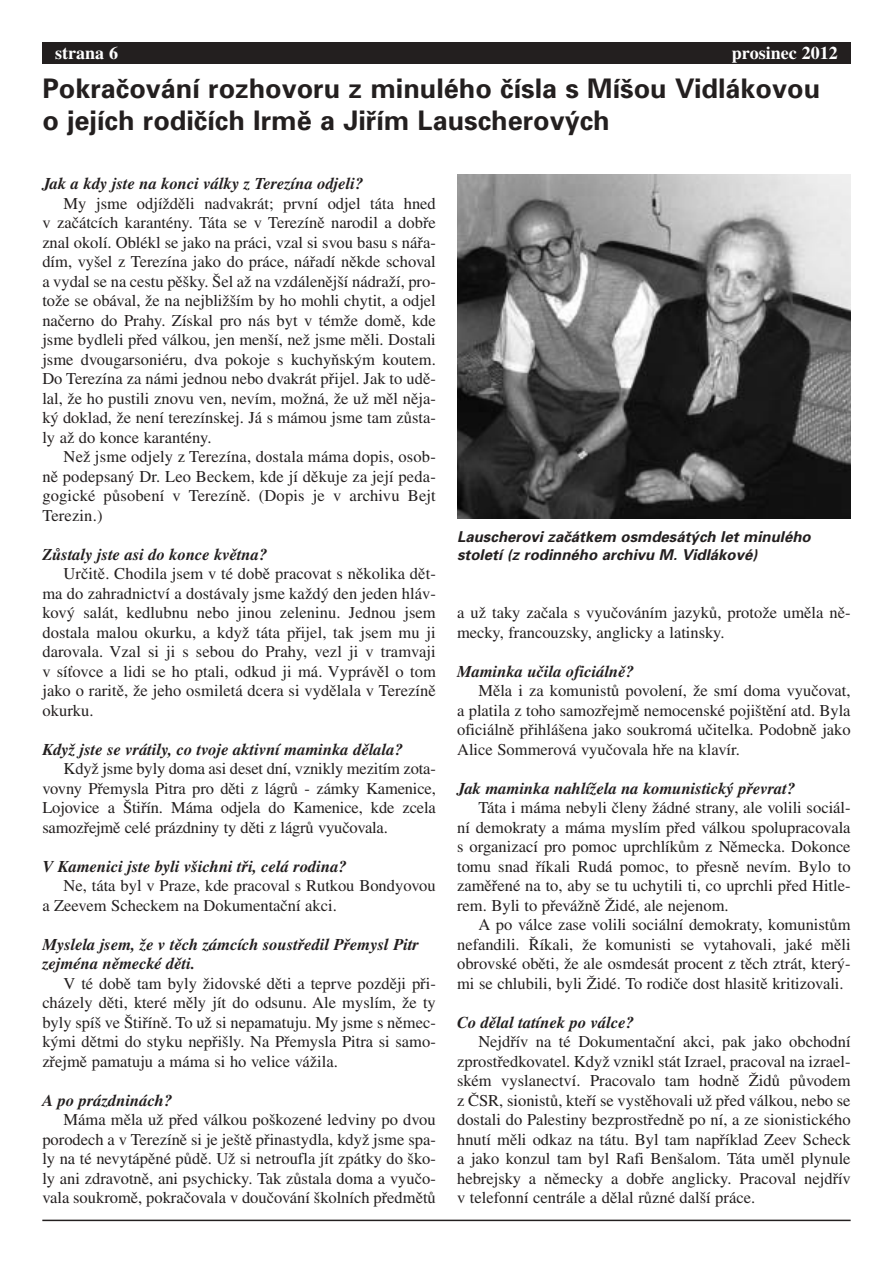
<style>
.page{position:relative;width:893px;height:1263px;background:#fff}
.page>*{position:absolute;margin:0;border:0;box-sizing:border-box;transform-origin:0 0}
.t1{font:700 27px/32.4px "Univers CE";color:#231f1f}
.t2{font:700 18px "Times CE";color:#fff}
.t3{font:16.5px/19.5px "Times CE";color:#231f1f;text-align:justify}
.t4{font:italic 700 16.5px/19.5px "Times CE";color:#231f1f}
.t5{font:italic 700 15px/18px "Univers CE";color:#231f1f}
</style>
<div class="page">
<hr style="left:42px;top:1220px;width:808px;height:1px;background:#231f1f">
<div style="left:42px;top:43px;width:808px;height:21px;background:#231f1f"></div>
<img style="left:457px;top:174px;width:393px;height:345px">
<p class="t2" style="left:55px;top:46px;width:64px">strana 6</p>
<p class="t2" style="left:731px;top:46px;width:107px">prosinec 2012</p>
<h1 class="t1" style="left:42px;top:75px;width:779px">Pokračování rozhovoru z minulého čísla s Míšou Vidlákovou o jejích rodičích Irmě a Jiřím Lauscherových</h1>
<p class="t4" style="left:42px;top:175px;width:322px">Jak a kdy jste na konci války z Terezína odjeli?</p>
<p class="t3" style="left:42px;top:195px;width:395px;text-indent:21px">My jsme odjížděli nadvakrát; první odjel táta hned v začátcích karantény. Táta se v Terezíně narodil a dobře znal okolí. Oblékl se jako na práci, vzal si svou basu s nářa&shy;dím, vyšel z Terezína jako do práce, nářadí někde schoval a vydal se na cestu pěšky. Šel až na vzdálenější nádraží, pro&shy;tože se obával, že na nejbližším by ho mohli chytit, a odjel načerno do Prahy. Získal pro nás byt v témže domě, kde jsme bydleli před válkou, jen menší, než jsme měli. Dostali jsme dvougarsoniéru, dva pokoje s kuchyňským koutem.<br>Do Terezína za námi jednou nebo dvakrát přijel. Jak to udě&shy;lal, že ho pustili znovu ven, nevím, možná, že už měl něja&shy;ký doklad, že není terezínskej. Já s mámou jsme tam zůsta&shy;ly až do konce karantény.</p>
<p class="t3" style="left:42px;top:449px;width:395px;text-indent:21px">Než jsme odjely z Terezína, dostala máma dopis, osob&shy;ně podepsaný Dr. Leo Beckem, kde jí děkuje za její peda&shy;gogické působení v Terezíně. (Dopis je v archivu Bejt Terezin.)</p>
<p class="t4" style="left:42px;top:546px;width:226px">Zůstaly jste asi do konce května?</p>
<p class="t3" style="left:42px;top:566px;width:395px;text-indent:21px">Určitě. Chodila jsem v té době pracovat s několika dět&shy;ma do zahradnictví a dostávaly jsme každý den jeden hláv&shy;kový salát, kedlubnu nebo jinou zeleninu. Jednou jsem dostala malou okurku, a když táta přijel, tak jsem mu ji darovala. Vzal si ji s sebou do Prahy, vezl ji v tramvaji v síťovce a lidi se ho ptali, odkud ji má. Vyprávěl o tom jako o raritě, že jeho osmiletá dcera si vydělala v Terezíně okurku.</p>
<p class="t4" style="left:42px;top:741px;width:362px">Když jste se vrátily, co tvoje aktivní maminka dělala?</p>
<p class="t3" style="left:42px;top:761px;width:395px;text-indent:21px">Když jsme byly doma asi deset dní, vznikly mezitím zota&shy;vovny Přemysla Pitra pro děti z lágrů - zámky Kamenice, Lojovice a Štiřín. Máma odjela do Kamenice, kde zcela samozřejmě celé prázdniny ty děti z lágrů vyučovala.</p>
<p class="t4" style="left:42px;top:858px;width:306px">V Kamenici jste byli všichni tři, celá rodina?</p>
<p class="t3" style="left:42px;top:878px;width:395px;text-indent:21px">Ne, táta byl v Praze, kde pracoval s Rutkou Bondyovou a Zeevem Scheckem na Dokumentační akci.</p>
<p class="t4" style="left:42px;top:936px;width:378px">Myslela jsem, že v těch zámcích soustředil Přemysl Pitr zejména německé děti.</p>
<p class="t3" style="left:42px;top:975px;width:395px;text-indent:21px">V té době tam byly židovské děti a teprve později při&shy;cházely děti, které měly jít do odsunu. Ale myslím, že ty byly spíš ve Štiříně. To už si nepamatuju. My jsme s němec&shy;kými dětmi do styku nepřišly. Na Přemysla Pitra si samo&shy;zřejmě pamatuju a máma si ho velice vážila.</p>
<p class="t4" style="left:42px;top:1092px;width:131px">A po prázdninách?</p>
<p class="t3" style="left:42px;top:1112px;width:395px;text-indent:21px">Máma měla už před válkou poškozené ledviny po dvou porodech a v Terezíně si je ještě přinastydla, když jsme spa&shy;ly na té nevytápěné půdě. Už si netroufla jít zpátky do ško&shy;ly ani zdravotně, ani psychicky. Tak zůstala doma a vyučo&shy;vala soukromě, pokračovala v doučování školních předmětů</p>
<p class="t5" style="left:457px;top:530px;width:355px">Lauscherovi začátkem osmdesátých let minulého století (z rodinného archivu M. Vidlákové)</p>
<p class="t3" style="left:457px;top:605px;width:395px">a už taky začala s vyučováním jazyků, protože uměla ně&shy;mecky, francouzsky, anglicky a latinsky.</p>
<p class="t4" style="left:457px;top:663px;width:178px">Maminka učila oficiálně?</p>
<p class="t3" style="left:457px;top:683px;width:395px;text-indent:21px">Měla i za komunistů povolení, že smí doma vyučovat, a platila z toho samozřejmě nemocenské pojištění atd. Byla oficiálně přihlášena jako soukromá učitelka. Podobně jako Alice Sommerová vyučovala hře na klavír.</p>
<p class="t4" style="left:457px;top:780px;width:340px">Jak maminka nahlížela na komunistický převrat?</p>
<p class="t3" style="left:457px;top:800px;width:395px;text-indent:21px">Táta i máma nebyli členy žádné strany, ale volili sociál&shy;ní demokraty a máma myslím před válkou spolupracovala s organizací pro pomoc uprchlíkům z Německa. Dokonce tomu snad říkali Rudá pomoc, to přesně nevím. Bylo to zaměřené na to, aby se tu uchytili ti, co uprchli před Hitle&shy;rem. Byli to převážně Židé, ale nejenom.</p>
<p class="t3" style="left:457px;top:917px;width:395px;text-indent:21px">A po válce zase volili sociální demokraty, komunistům nefandili. Říkali, že komunisti se vytahovali, jaké měli obrovské oběti, že ale osmdesát procent z těch ztrát, který&shy;mi se chlubili, byli Židé. To rodiče dost hlasitě kritizovali.</p>
<p class="t4" style="left:457px;top:1014px;width:178px">Co dělal tatínek po válce?</p>
<p class="t3" style="left:457px;top:1034px;width:395px;text-indent:21px">Nejdřív na té Dokumentační akci, pak jako obchodní zprostředkovatel. Když vznikl stát Izrael, pracoval na izrael&shy;ském vyslanectví. Pracovalo tam hodně Židů původem z ČSR, sionistů, kteří se vystěhovali už před válkou, nebo se dostali do Palestiny bezprostředně po ní, a ze sionistického hnutí měli odkaz na tátu. Byl tam například Zeev Scheck a jako konzul tam byl Rafi Benšalom. Táta uměl plynule hebrejsky a německy a dobře anglicky. Pracoval nejdřív v telefonní centrále a dělal různé další práce.</p>
</div>
